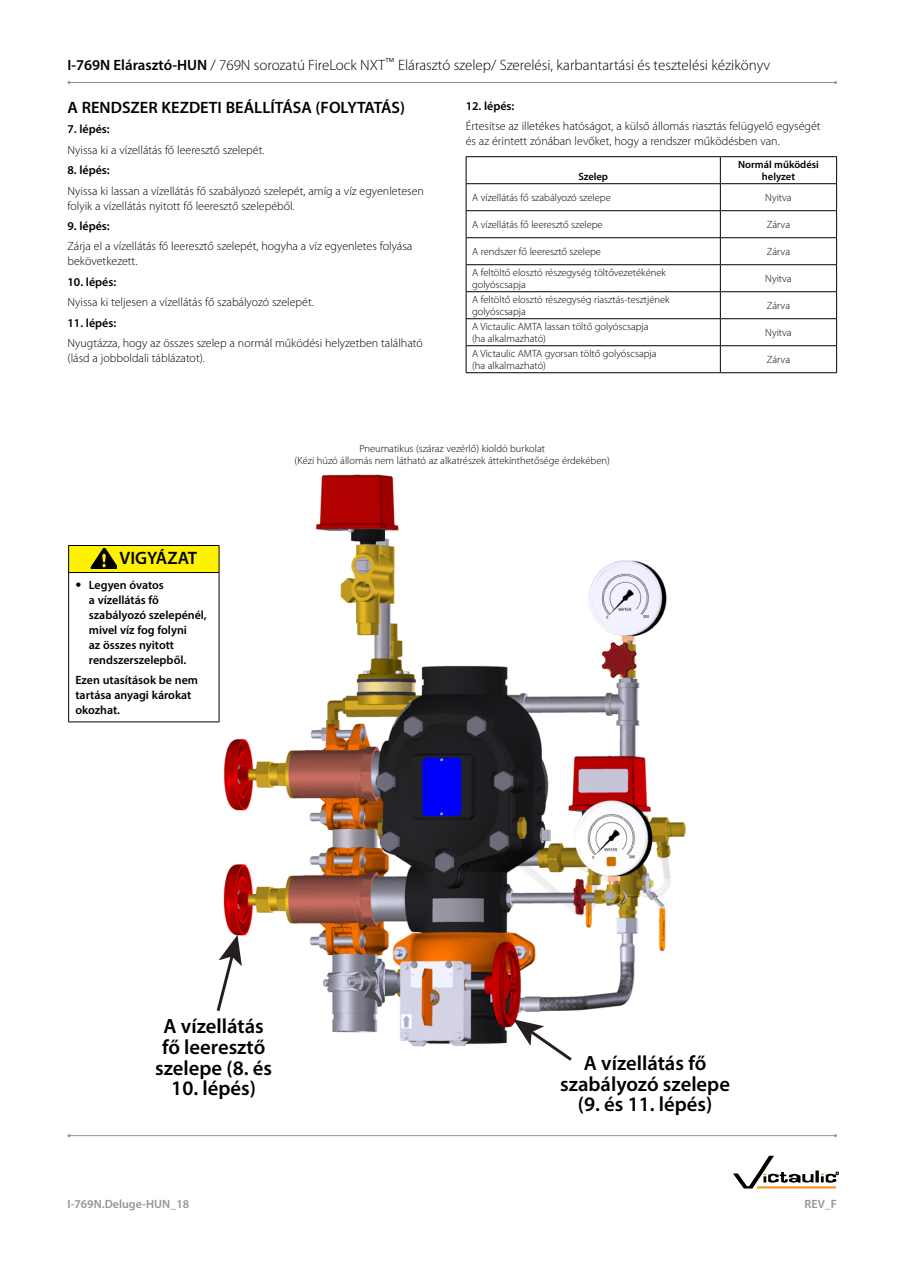
<style>
.page{position:relative;width:918px;height:1263px;background:#fff}
.page>*{position:absolute;margin:0;border:0;box-sizing:border-box;transform-origin:0 0}
.t1{font:600 20.55px/20.5px "Myriad Pro";color:#000;text-align:center}
.t2{font:600 18px "Myriad Pro";color:#000}
.t3{font:600 16.5px "Myriad Pro";color:#000}
.t4{font:300 15px "Myriad Pro";color:#000}
.t5{font:300 12px/15px "Myriad Pro";color:#000}
.t6{font:600 12px/15px "Myriad Pro";color:#000}
.t7{font:600 12px "Myriad Pro";color:#939598}
.t8{font:300 10.5px/12px "Myriad Pro";color:#000}
.t9{font:600 10.5px/12px "Myriad Pro";color:#000;text-align:center}
.s1{font-weight:600}
.s2{font-family:"Trade Gothic LT Std";font-weight:300}
</style>
<div class="page">
<hr style="left:69px;top:82px;width:767px;height:1px;background:#939598">
<img style="left:218px;top:474px;width:468px;height:573px">
<svg style="left:216px;top:935px;width:26px;height:79px"></svg>
<svg style="left:513px;top:1019px;width:62px;height:42px"></svg>
<hr style="left:466px;top:156px;width:254px;height:1px;background:#000">
<hr style="left:720px;top:156px;width:117px;height:1px;background:#000">
<hr style="left:466px;top:183px;width:254px;height:1px;background:#000">
<hr style="left:720px;top:183px;width:117px;height:1px;background:#000">
<hr style="left:466px;top:210px;width:254px;height:1px;background:#000">
<hr style="left:720px;top:210px;width:117px;height:1px;background:#000">
<hr style="left:466px;top:237px;width:254px;height:1px;background:#000">
<hr style="left:720px;top:237px;width:117px;height:1px;background:#000">
<hr style="left:466px;top:264px;width:254px;height:1px;background:#000">
<hr style="left:720px;top:264px;width:117px;height:1px;background:#000">
<hr style="left:466px;top:291px;width:254px;height:1px;background:#000">
<hr style="left:720px;top:291px;width:117px;height:1px;background:#000">
<hr style="left:466px;top:318px;width:254px;height:1px;background:#000">
<hr style="left:720px;top:318px;width:117px;height:1px;background:#000">
<hr style="left:466px;top:345px;width:254px;height:1px;background:#000">
<svg style="left:466px;top:157px;width:1px;height:215px"></svg>
<hr style="left:720px;top:345px;width:117px;height:1px;background:#000">
<svg style="left:720px;top:157px;width:1px;height:215px"></svg>
<svg style="left:836px;top:157px;width:1px;height:215px"></svg>
<hr style="left:466px;top:372px;width:254px;height:1px;background:#000">
<hr style="left:720px;top:372px;width:117px;height:1px;background:#000">
<div style="left:69px;top:545px;width:150px;height:27px;background:#fff200"></div>
<hr style="left:68px;top:545px;width:151px;height:1px;background:#000">
<svg style="left:68px;top:546px;width:1px;height:26px"></svg>
<svg style="left:219px;top:546px;width:1px;height:26px"></svg>
<hr style="left:68px;top:572px;width:151px;height:1px;background:#000">
<hr style="left:68px;top:573px;width:1px;height:148px;background:#000">
<hr style="left:219px;top:573px;width:1px;height:148px;background:#000">
<hr style="left:68px;top:721px;width:151px;height:1px;background:#000">
<svg style="left:91px;top:548px;width:25px;height:20px"></svg>
<svg style="left:733px;top:1156px;width:106px;height:32px"></svg>
<hr style="left:69px;top:1135px;width:767px;height:1px;background:#939598">
<p class="t4" style="left:68px;top:57px;width:704px"><span class="s1">I-769N Elárasztó-HUN</span> / 769N sorozatú FireLock NXT<sup>™</sup> Elárasztó szelep/ Szerelési, karbantartási és tesztelési kézikönyv</p>
<h3 class="t3" style="left:67px;top:97px;width:339px">A RENDSZER KEZDETI BEÁLLÍTÁSA (FOLYTATÁS)</h3>
<p class="t6" style="left:67px;top:121px;width:44px">7. lépés:</p>
<p class="t5" style="left:67px;top:142px;width:199px">Nyissa ki a vízellátás fő leeresztő szelepét.</p>
<p class="t6" style="left:67px;top:162px;width:44px">8. lépés:</p>
<p class="t5" style="left:67px;top:183px;width:358px">Nyissa ki lassan a vízellátás fő szabályozó szelepét, amíg a víz egyenletesen folyik a vízellátás nyitott fő leeresztő szelepéből.</p>
<p class="t6" style="left:67px;top:218px;width:44px">9. lépés:</p>
<p class="t5" style="left:67px;top:239px;width:346px">Zárja el a vízellátás fő leeresztő szelepét, hogyha a víz egyenletes folyása bekövetkezett.</p>
<p class="t6" style="left:67px;top:274px;width:50px">10. lépés:</p>
<p class="t5" style="left:67px;top:295px;width:248px">Nyissa ki teljesen a vízellátás fő szabályozó szelepét.</p>
<p class="t6" style="left:67px;top:315px;width:50px">11. lépés:</p>
<p class="t5" style="left:67px;top:336px;width:357px">Nyugtázza, hogy az összes szelep a normál működési helyzetben található (lásd a jobboldali táblázatot).</p>
<p class="t6" style="left:466px;top:98px;width:50px">12. lépés:</p>
<p class="t5" style="left:466px;top:119px;width:356px">Értesítse az illetékes hatóságot, a külső állomás riasztás felügyelő egységét és az érintett zónában levőket, hogy a rendszer működésben van.</p>
<p class="t9" style="left:578px;top:171px;width:31px">Szelep</p>
<p class="t9" style="left:738px;top:159px;width:82px">Normál működési helyzet</p>
<p class="t8" style="left:472px;top:192px;width:140px">A vízellátás fő szabályozó szelepe</p>
<p class="t8" style="left:765px;top:192px;width:28px">Nyitva</p>
<p class="t8" style="left:472px;top:219px;width:132px">A vízellátás fő leeresztő szelepe</p>
<p class="t8" style="left:767px;top:219px;width:25px">Zárva</p>
<p class="t8" style="left:472px;top:246px;width:130px">A rendszer fő leeresztő szelepe</p>
<p class="t8" style="left:767px;top:246px;width:25px">Zárva</p>
<p class="t8" style="left:472px;top:267px;width:195px">A feltöltő elosztó részegység töltővezetékének golyóscsapja</p>
<p class="t8" style="left:765px;top:273px;width:28px">Nyitva</p>
<p class="t8" style="left:472px;top:294px;width:199px">A feltöltő elosztó részegység riasztás-tesztjének golyóscsapja</p>
<p class="t8" style="left:767px;top:300px;width:25px">Zárva</p>
<p class="t8" style="left:472px;top:321px;width:178px">A Victaulic AMTA lassan töltő golyóscsapja (ha alkalmazható)</p>
<p class="t8" style="left:765px;top:327px;width:28px">Nyitva</p>
<p class="t8" style="left:472px;top:348px;width:186px">A Victaulic AMTA gyorsan töltő golyóscsapja (ha alkalmazható)</p>
<p class="t8" style="left:767px;top:354px;width:25px">Zárva</p>
<h2 class="t2" style="left:120px;top:547px;width:79px">VIGYÁZAT</h2>
<p class="t6" style="left:89px;top:577px;width:119px;text-indent:-14px"><span class="s2">•</span> Legyen óvatos<br>a vízellátás fő szabályozó szelepénél, mivel víz fog folyni<br>az összes nyitott rendszerszelepből.</p>
<p class="t6" style="left:75px;top:673px;width:124px">Ezen utasítások be nem tartása anyagi károkat okozhat.</p>
<p class="t8" style="left:295px;top:443px;width:317px;text-align:center">Pneumatikus (száraz vezérlő) kioldó burkolat<br>(Kézi húzó állomás nem látható az alkatrészek áttekinthetősége érdekében)</p>
<h1 class="t1" style="left:155px;top:1016px;width:118px">A vízellátás fő leeresztő szelepe (8. és</h1>
<h1 class="t1" style="left:171px;top:1077px;width:86px">10. lépés)</h1>
<h1 class="t1" style="left:560px;top:1052px;width:171px">A vízellátás fő szabályozó szelepe (9. és 11. lépés)</h1>
<p class="t7" style="left:68px;top:1197px;width:123px">I-769N.Deluge-HUN_18</p>
<p class="t7" style="left:805px;top:1197px;width:34px">REV_F</p>
</div>
